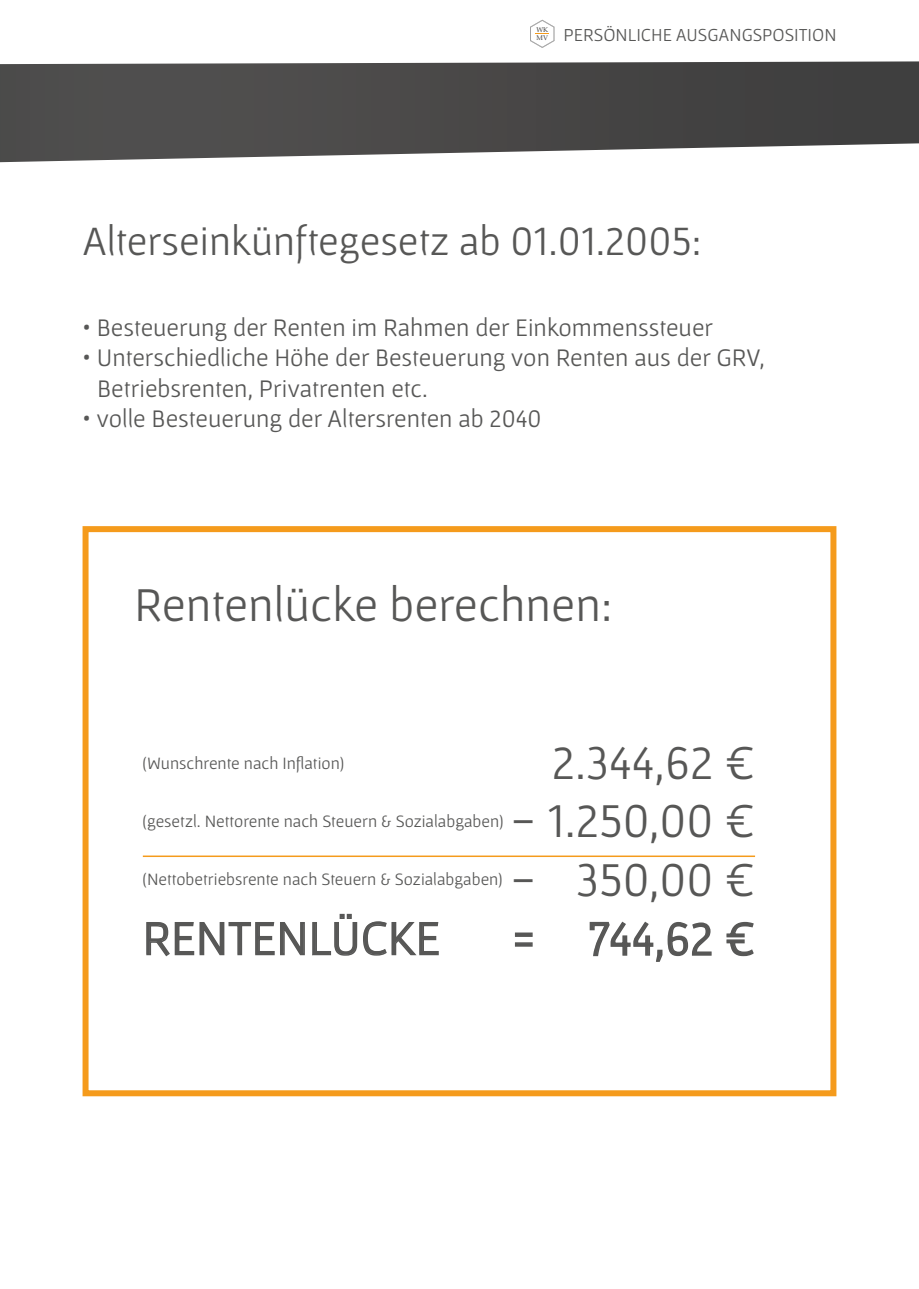
<style>
.page{position:relative;width:919px;height:1289px;background:#fff}
.page>*{position:absolute;margin:0;border:0;box-sizing:border-box;transform-origin:0 0}
.t1{font:48.9px/58.8px "Gafata";color:#575756}
.t2{font:42px "Gafata";color:#575756}
.t3{font:25.5px/30.6px "Gafata";color:#575756}
.t4{font:18.45px "Gafata";color:#575756}
.t5{font:17.55px "Gafata";color:#575756}
.t6{font:6.9px/8.2px "Book Antiqua";color:#3f3f3f}
</style>
<div class="page">
<svg style="left:0;top:61px;width:918px;height:101px;background:#5c5b5b"></svg>
<svg style="left:530px;top:20px;width:24px;height:28px"></svg>
<div style="left:83px;top:526px;width:753px;height:570px;background:#fff;border:6px solid #f59b1c"></div>
<div style="left:515px;top:942px;width:17px;height:4px;border:2px solid #575756"></div>
<div style="left:515px;top:932px;width:17px;height:4px;border:2px solid #575756"></div>
<svg style="left:589px;top:921px;width:123px;height:41px"></svg>
<svg style="left:726px;top:921px;width:28px;height:36px"></svg>
<svg style="left:146px;top:922px;width:159px;height:35px"></svg>
<svg style="left:312px;top:913px;width:127px;height:43px"></svg>
<hr style="left:143px;top:855px;width:612px;height:2px;background:#f59b1c">
<p class="t6" style="left:536px;top:26px;width:13px">WK<br>MV</p>
<p class="t4" style="left:563px;top:24px;width:274px">PERSÖNLICHE AUSGANGSPOSITION</p>
<h2 class="t2" style="left:82px;top:216px;width:620px">Alterseinkünftegesetz ab 01.01.2005:</h2>
<p class="t3" style="left:82px;top:311px;width:632px">• Besteuerung der Renten im Rahmen der Einkommenssteuer</p>
<p class="t3" style="left:97px;top:342px;width:669px;text-indent:-15px">• Unterschiedliche Höhe der Besteuerung von Renten aus der GRV,<br>Betriebsrenten, Privatrenten etc.</p>
<p class="t3" style="left:82px;top:403px;width:461px">• volle Besteuerung der Altersrenten ab 2040</p>
<h1 class="t1" style="left:134px;top:574px;width:479px">Rentenlücke berechnen:</h1>
<p class="t5" style="left:143px;top:753px;width:203px">(Wunschrente nach Inflation)</p>
<p class="t5" style="left:143px;top:810px;width:362px">(gesetzl. Nettorente nach Steuern &amp; Sozialabgaben)</p>
<p class="t5" style="left:143px;top:868px;width:361px">(Nettobetriebsrente nach Steuern &amp; Sozialabgaben)</p>
<h1 class="t1" style="left:143px;top:907px;width:299px">RENTENLÜCKE</h1>
<h1 class="t1" style="left:551px;top:731px;width:205px">2.344,62 €</h1>
<h1 class="t1" style="left:510px;top:790px;width:246px">- 1.250,00 €</h1>
<h1 class="t1" style="left:510px;top:849px;width:247px">- 350,00 € = 744,62 €</h1>
</div>
